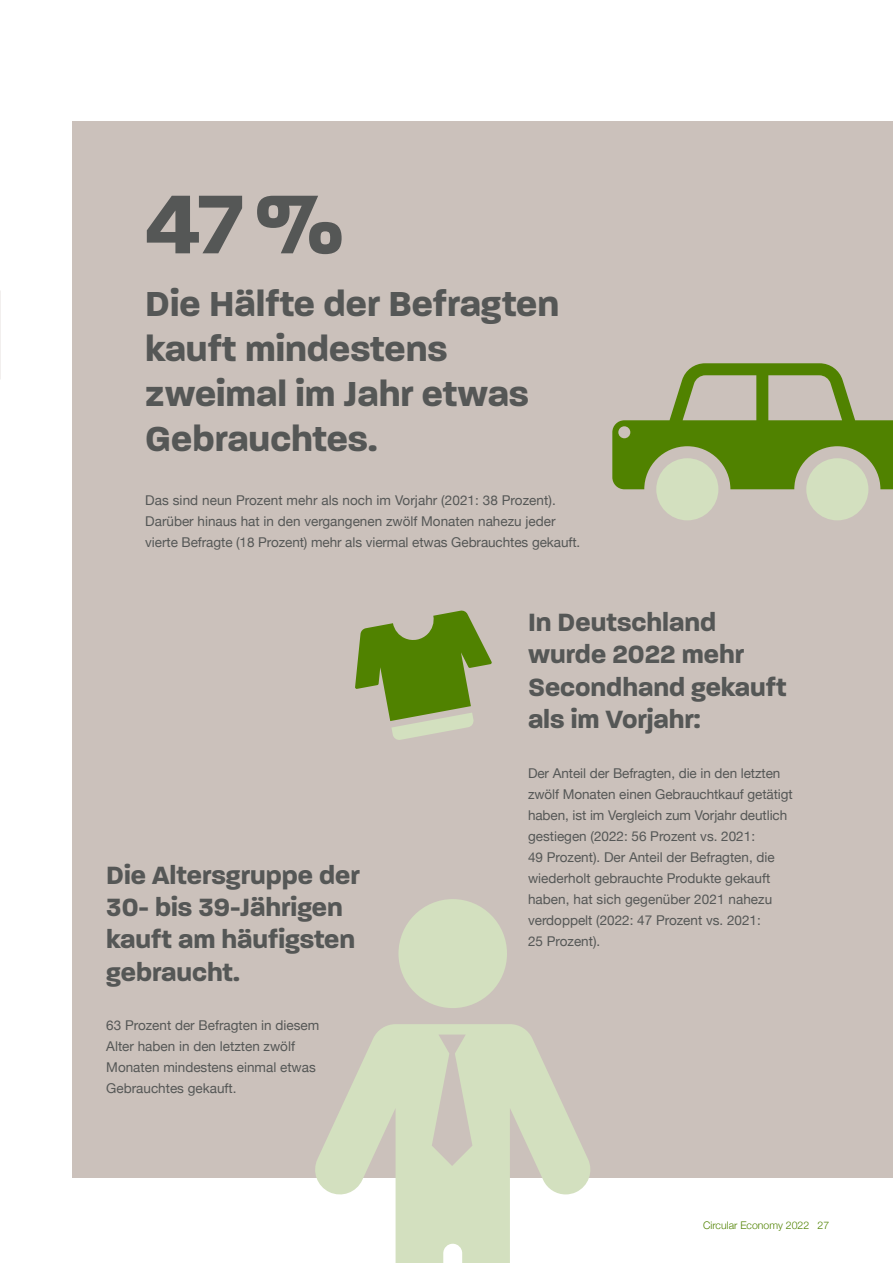
<style>
.page{position:relative;width:893px;height:1263px;background:#fff}
.page>*{position:absolute;margin:0;border:0;box-sizing:border-box;transform-origin:0 0}
.t1{font:700 90px "Paralucent";color:#555756}
.t2{font:700 37.5px/45px "Paralucent";color:#555756}
.t3{font:700 27px/32.4px "Paralucent";color:#555756}
.t4{font:13.5px/21px "Helvetica Neue";color:#555756}
.t5{font:300 10.5px "Helvetica Neue";color:#508200}
</style>
<div class="page">
<div style="left:72px;top:121px;width:821px;height:1056px;background:#cbc1bb"></div>
<svg style="left:312px;top:899px;width:282px;height:364px;fill:#d3e0bf"></svg>
<div style="left:656px;top:458px;width:62px;height:62px;background:#d3e0bf;border-radius:50%"></div>
<div style="left:806px;top:458px;width:62px;height:62px;background:#d3e0bf;border-radius:50%"></div>
<svg style="left:612px;top:363px;width:281px;height:126px"></svg>
<svg style="left:355px;top:610px;width:137px;height:130px"></svg>
<h1 class="t1" style="left:145px;top:170px;width:201px">47%</h1>
<h2 class="t2" style="left:145px;top:281px;width:415px">Die Hälfte der Befragten kauft mindestens zweimal im Jahr etwas<br>Gebrauchtes.</h2>
<p class="t4" style="left:145px;top:491px;width:436px">Das sind neun Prozent mehr als noch im Vorjahr (2021: 38 Prozent).<br>Darüber hinaus hat in den vergangenen zwölf Monaten nahezu jeder vierte Befragte (18 Prozent) mehr als viermal etwas Gebrauchtes gekauft.</p>
<h3 class="t3" style="left:106px;top:858px;width:255px">Die Altersgruppe der<br>30- bis 39-Jährigen kauft am häufigsten gebraucht.</h3>
<p class="t4" style="left:106px;top:1016px;width:215px">63 Prozent der Befragten in diesem<br>Alter haben in den letzten zwölf<br>Monaten mindestens einmal etwas<br>Gebrauchtes gekauft.</p>
<h3 class="t3" style="left:528px;top:606px;width:260px">In Deutschland wurde 2022 mehr<br>Secondhand gekauft als im Vorjahr:</h3>
<p class="t4" style="left:528px;top:764px;width:266px">Der Anteil der Befragten, die in den letzten zwölf Monaten einen Gebrauchtkauf getätigt haben, ist im Vergleich zum Vorjahr deutlich gestiegen (2022: 56 Prozent vs. 2021:<br>49 Prozent). Der Anteil der Befragten, die wiederholt gebrauchte Produkte gekauft haben, hat sich gegenüber 2021 nahezu verdoppelt (2022: 47 Prozent vs. 2021:<br>25 Prozent).</p>
<p class="t5" style="left:703px;top:1217px;width:108px">Circular Economy 2022</p>
<p class="t5" style="left:817px;top:1217px;width:13px">27</p>
</div>
